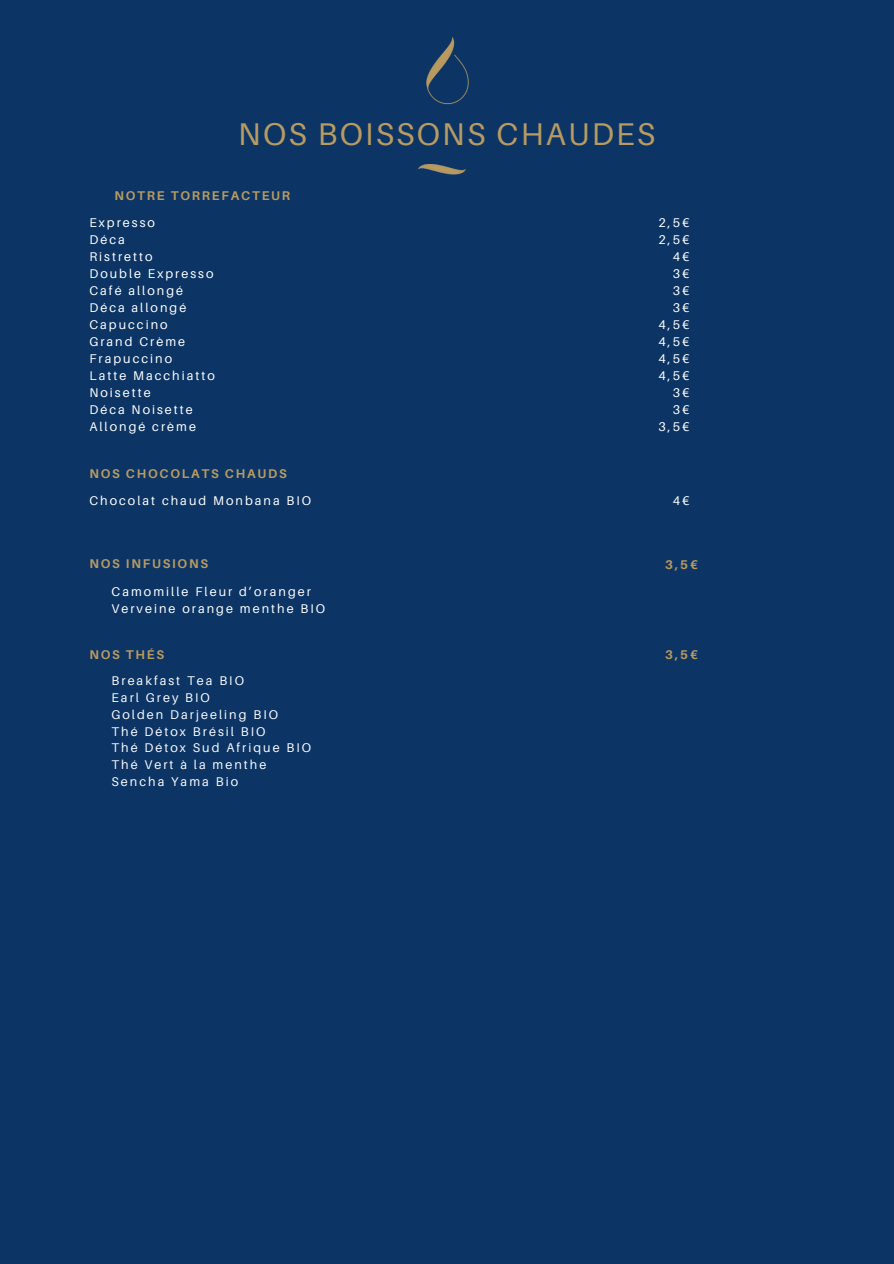
<style>
.page{position:relative;width:894px;height:1264px;background:#fff}
.page>*{position:absolute;margin:0;border:0;box-sizing:border-box;transform-origin:0 0}
.t1{font:31.35px "Aileron";letter-spacing:.07em;color:#b99b61}
.t2{font:12.6px "Aileron";letter-spacing:.16em;color:#fff}
.t3{font:12.6px "Aileron";letter-spacing:.16em;color:#f9fafd}
.t4{font:700 12.6px "Aileron";letter-spacing:.14em;color:#b99b61}
</style>
<div class="page">
<div style="left:0;top:0;width:893px;height:1263px;background:#0c3565"></div>
<img style="left:426px;top:37px;width:43px;height:68px">
<img style="left:418px;top:165px;width:48px;height:10px">
<h1 class="t1" style="left:238px;top:114px;width:418px">NOS BOISSONS CHAUDES</h1>
<h2 class="t4" style="left:114px;top:187px;width:177px">NOTRE TORREFACTEUR</h2>
<p class="t2" style="left:89px;top:214px;width:67px">Expresso</p>
<p class="t2" style="left:89px;top:231px;width:37px">Déca</p>
<p class="t2" style="left:89px;top:248px;width:65px">Ristretto</p>
<p class="t2" style="left:89px;top:265px;width:126px">Double Expresso</p>
<p class="t2" style="left:89px;top:282px;width:95px">Café allongé</p>
<p class="t2" style="left:89px;top:300px;width:98px">Déca allongé</p>
<p class="t2" style="left:89px;top:317px;width:80px">Capuccino</p>
<p class="t2" style="left:89px;top:334px;width:97px">Grand Crème</p>
<p class="t2" style="left:89px;top:351px;width:84px">Frapuccino</p>
<p class="t2" style="left:89px;top:368px;width:127px">Latte Macchiatto</p>
<p class="t2" style="left:89px;top:385px;width:63px">Noisette</p>
<p class="t2" style="left:89px;top:402px;width:105px">Déca Noisette</p>
<p class="t2" style="left:89px;top:419px;width:108px">Allongé crème</p>
<p class="t2" style="left:658px;top:214px;width:32px">2,5€</p>
<p class="t2" style="left:658px;top:231px;width:32px">2,5€</p>
<p class="t2" style="left:672px;top:248px;width:18px">4€</p>
<p class="t2" style="left:672px;top:265px;width:18px">3€</p>
<p class="t2" style="left:672px;top:282px;width:18px">3€</p>
<p class="t2" style="left:672px;top:300px;width:18px">3€</p>
<p class="t2" style="left:658px;top:317px;width:32px">4,5€</p>
<p class="t2" style="left:658px;top:334px;width:32px">4,5€</p>
<p class="t2" style="left:658px;top:351px;width:32px">4,5€</p>
<p class="t2" style="left:658px;top:368px;width:32px">4,5€</p>
<p class="t2" style="left:672px;top:385px;width:18px">3€</p>
<p class="t2" style="left:672px;top:402px;width:18px">3€</p>
<p class="t2" style="left:658px;top:419px;width:32px">3,5€</p>
<h2 class="t4" style="left:89px;top:465px;width:199px">NOS CHOCOLATS CHAUDS</h2>
<p class="t2" style="left:89px;top:492px;width:223px">Chocolat chaud Monbana BIO</p>
<p class="t2" style="left:672px;top:492px;width:18px">4€</p>
<h2 class="t4" style="left:89px;top:556px;width:120px">NOS INFUSIONS</h2>
<p class="t2" style="left:111px;top:583px;width:201px">Camomille Fleur d’oranger</p>
<p class="t2" style="left:111px;top:600px;width:215px">Verveine orange menthe BIO</p>
<h2 class="t4" style="left:89px;top:646px;width:76px">NOS THÉS</h2>
<p class="t3" style="left:111px;top:673px;width:134px">Breakfast Tea BIO</p>
<p class="t3" style="left:111px;top:689px;width:100px">Earl Grey BIO</p>
<p class="t3" style="left:111px;top:706px;width:168px">Golden Darjeeling BIO</p>
<p class="t3" style="left:111px;top:723px;width:155px">Thé Détox Brésil BIO</p>
<p class="t3" style="left:111px;top:740px;width:201px">Thé Détox Sud Afrique BIO</p>
<p class="t3" style="left:111px;top:757px;width:156px">Thé Vert à la menthe</p>
<p class="t3" style="left:111px;top:774px;width:128px">Sencha Yama Bio</p>
<h3 class="t4" style="left:665px;top:556px;width:34px">3,5€</h3>
<h3 class="t4" style="left:665px;top:646px;width:34px">3,5€</h3>
</div>
